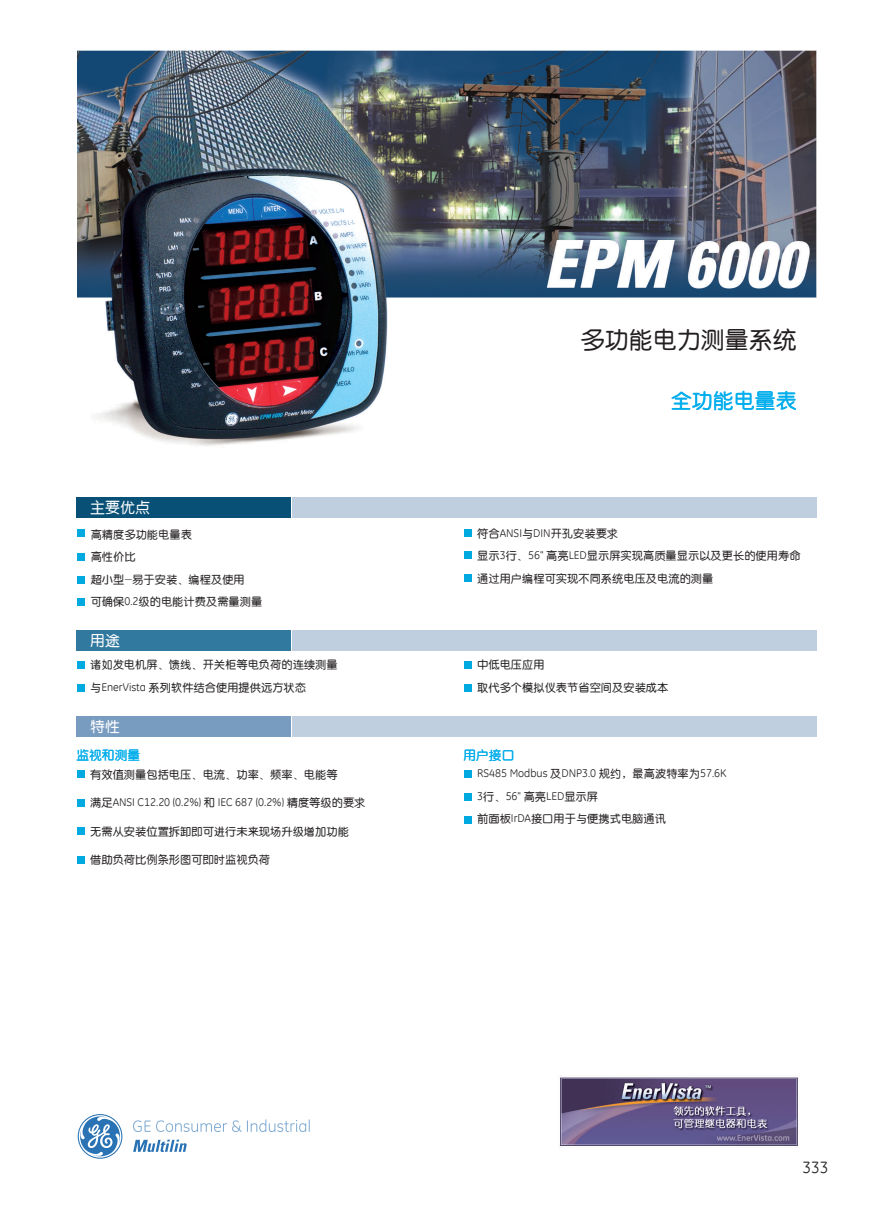
<style>
.page{position:relative;width:893px;height:1212px;background:#fff}
.page>*{position:absolute;margin:0;border:0;box-sizing:border-box;transform-origin:0 0}
.t1{font:24px "HY Zhong Yuan J";color:#231f20}
.t2{font:21px "HY Zhong Yuan J";color:#00a9e0}
.t3{font:16.5px "GE Inspira";color:#231f20}
.t4{font:15px "HY Zhong Yuan J";color:#fff}
.t5{font:12.75px "HY Zhong Yuan J";color:#00a9e0}
.t6{font:11.25px/22.5px "HY Zhong Yuan J";color:#231f20}
.t7{font:11.25px/22.5px "GE Inspira";color:#231f20}
.s1{font-family:"GE Inspira"}
.s2{font-family:"HY Zhong Yuan J"}
</style>
<div class="page">
<img style="left:77px;top:51px;width:740px;height:510px">
<div style="left:77px;top:529px;width:8px;height:8px;background:#00a9e0"></div>
<div style="left:77px;top:553px;width:8px;height:7px;background:#00a9e0"></div>
<div style="left:77px;top:598px;width:8px;height:7px;background:#00a9e0"></div>
<div style="left:77px;top:576px;width:8px;height:7px;background:#00a9e0"></div>
<div style="left:77px;top:661px;width:8px;height:8px;background:#00a9e0"></div>
<div style="left:77px;top:684px;width:8px;height:7px;background:#00a9e0"></div>
<div style="left:464px;top:684px;width:8px;height:7px;background:#00a9e0"></div>
<div style="left:464px;top:661px;width:8px;height:8px;background:#00a9e0"></div>
<div style="left:464px;top:529px;width:8px;height:8px;background:#00a9e0"></div>
<div style="left:464px;top:551px;width:8px;height:8px;background:#00a9e0"></div>
<div style="left:464px;top:574px;width:8px;height:8px;background:#00a9e0"></div>
<div style="left:76px;top:630px;width:214px;height:21px;background:#32799f"></div>
<div style="left:293px;top:630px;width:524px;height:21px;background:#c0cfe0"></div>
<div style="left:76px;top:497px;width:214px;height:21px;background:#095077"></div>
<div style="left:293px;top:497px;width:524px;height:21px;background:#c0cfe0"></div>
<div style="left:76px;top:716px;width:214px;height:20px;background:#789cbf"></div>
<div style="left:293px;top:716px;width:524px;height:20px;background:#c0cfe0"></div>
<div style="left:77px;top:827px;width:8px;height:8px;background:#00a9e0"></div>
<div style="left:77px;top:770px;width:8px;height:7px;background:#00a9e0"></div>
<div style="left:77px;top:799px;width:8px;height:7px;background:#00a9e0"></div>
<div style="left:77px;top:856px;width:8px;height:8px;background:#00a9e0"></div>
<div style="left:464px;top:816px;width:8px;height:8px;background:#00a9e0"></div>
<div style="left:464px;top:770px;width:8px;height:7px;background:#00a9e0"></div>
<div style="left:464px;top:793px;width:8px;height:8px;background:#00a9e0"></div>
<img style="left:559px;top:1077px;width:240px;height:70px">
<svg style="left:133px;top:1119px;width:177px;height:13px"></svg>
<svg style="left:133px;top:1139px;width:54px;height:13px"></svg>
<svg style="left:78px;top:1114px;width:44px;height:45px"></svg>
<h1 class="t1" style="left:581px;top:327px;width:217px">多功能电力测量系统</h1>
<h3 class="t4" style="left:90px;top:500px;width:62px">主要优点</h3>
<p class="t6" style="left:91px;top:523px;width:173px">高精度多功能电量表<br>高性价比<br>超小型-易于安装、编程及使用<br>可确保<span class="s1">0.2</span>级的电能计费及需量测量</p>
<h3 class="t4" style="left:90px;top:633px;width:32px">用途</h3>
<h2 class="t2" style="left:671px;top:391px;width:127px">全功能电量表</h2>
<p class="t6" style="left:477px;top:522px;width:325px">符合<span class="s1">ANSI</span>与<span class="s1">DIN</span>开孔安装要求<br>显示<span class="s1">3</span>行、<span class="s1">56"</span> 高亮<span class="s1">LED</span>显示屏实现高质量显示以及更长的使用寿命通过用户编程可实现不同系统电压及电流的测量</p>
<p class="t6" style="left:90px;top:654px;width:249px">诸如发电机屏、馈线、开关柜等电负荷的连续测量与<span class="s1">EnerVista</span> 系列软件结合使用提供远方状态</p>
<p class="t6" style="left:477px;top:654px;width:193px">中低电压应用<br>取代多个模拟仪表节省空间及安装成本</p>
<h3 class="t4" style="left:90px;top:719px;width:32px">特性</h3>
<p class="t5" style="left:76px;top:748px;width:65px">监视和测量</p>
<p class="t6" style="left:90px;top:763px;width:249px">有效值测量包括电压、电流、功率、频率、电能等</p>
<p class="t7" style="left:90px;top:791px;width:277px"><span class="s2">满足</span>ANSI C12.20 (0.2%) <span class="s2">和</span> IEC 687 (0.2%) <span class="s2">精度等级的要求</span></p>
<p class="t6" style="left:90px;top:820px;width:260px">无需从安装位置拆卸即可进行未来现场升级增加功能</p>
<p class="t6" style="left:90px;top:848px;width:182px">借助负荷比例条形图可即时监视负荷</p>
<p class="t5" style="left:463px;top:748px;width:52px">用户接口</p>
<p class="t7" style="left:477px;top:762px;width:251px">RS485 Modbus <span class="s2">及</span>DNP3.0 <span class="s2">规约，最高波特率为</span>57.6K<br>3<span class="s2">行、</span>56" <span class="s2">高亮</span>LED<span class="s2">显示屏</span></p>
<p class="t6" style="left:477px;top:808px;width:190px">前面板<span class="s1">IrDA</span>接口用于与便携式电脑通讯</p>
<h3 class="t3" style="left:802px;top:1156px;width:28px">333</h3>
</div>
